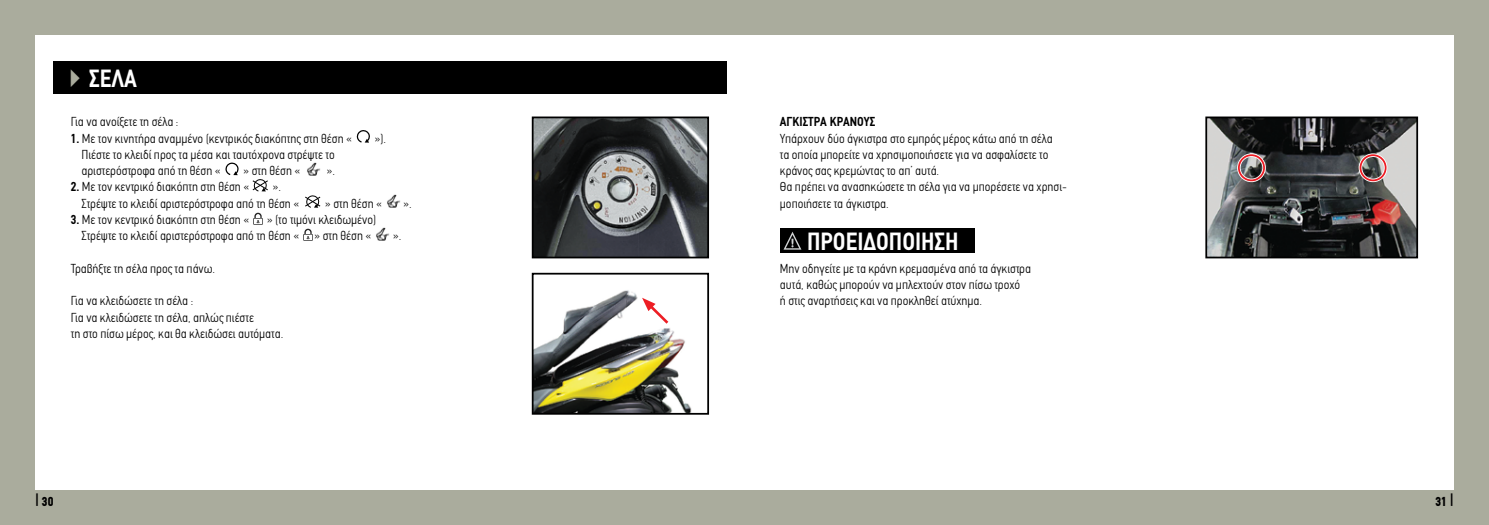
<style>
.page{position:relative;width:1489px;height:525px;background:#fff}
.page>*{position:absolute;margin:0;border:0;box-sizing:border-box;transform-origin:0 0}
.t1{font:700 25px "PF Din Text Condensed";color:#fff}
.t2{font:300 condensed 13px/16.2px "PF Din Text";color:#000}
.t3{font:700 13px "PF Din Text Condensed";color:#000}
.t4{font:900 condensed 13px "PF Din Text";color:#000}
.s1{font-family:"PF Agora Sans Pro";font-weight:400;color:#aaac9d}
.s2{font-family:"PF Din Text Condensed";font-weight:700;font-stretch:normal}
</style>
<div class="page">
<div style="left:0;top:0;width:1488px;height:524px;background:#aaac9d"></div>
<div style="left:35px;top:35px;width:1418px;height:454px;background:#fff"></div>
<svg style="left:355px;top:129px;width:16px;height:14px"></svg>
<svg style="left:224px;top:161px;width:15px;height:15px"></svg>
<img style="left:307px;top:161px;width:14px;height:14px">
<svg style="left:252px;top:178px;width:16px;height:14px"></svg>
<svg style="left:304px;top:194px;width:17px;height:14px"></svg>
<img style="left:386px;top:193px;width:14px;height:14px">
<img style="left:251px;top:212px;width:14px;height:13px">
<svg style="left:301px;top:229px;width:13px;height:12px"></svg>
<img style="left:375px;top:226px;width:14px;height:14px">
<div style="left:53px;top:61px;width:673px;height:33px;background:#000"></div>
<div style="left:780px;top:228px;width:194px;height:24px;background:#000"></div>
<svg style="left:784px;top:231px;width:17px;height:18px"></svg>
<img style="left:534px;top:119px;width:172px;height:136px">
<div style="left:531px;top:116px;width:178px;height:142px;border:2px solid #000"></div>
<img style="left:1208px;top:119px;width:206px;height:136px">
<div style="left:1205px;top:116px;width:212px;height:142px;border:2px solid #000"></div>
<img style="left:534px;top:276px;width:172px;height:135px">
<div style="left:531px;top:273px;width:178px;height:141px;border:2px solid #000"></div>
<svg style="left:642px;top:297px;width:29px;height:29px"></svg>
<div style="left:1236px;top:153px;width:29px;height:29px;border:4px solid #fff;border-radius:50%"></div>
<div style="left:1237px;top:154px;width:27px;height:27px;border:2px solid #ed1d24;border-radius:50%"></div>
<div style="left:1358px;top:153px;width:29px;height:29px;border:4px solid #fff;border-radius:50%"></div>
<div style="left:1359px;top:154px;width:27px;height:27px;border:2px solid #ed1d24;border-radius:50%"></div>
<h1 class="t1" style="left:67px;top:64px;width:71px"><span class="s1">▶</span> ΣΕΛΑ</h1>
<p class="t2" style="left:71px;top:114px;width:109px">Για να ανοίξετε τη σέλα :</p>
<p class="t2" style="left:71px;top:130px;width:282px"><span class="s2">1.</span> Με τον κινητήρα αναμμένο (κεντρικός διακόπτης στη θέση «</p>
<p class="t2" style="left:375px;top:130px;width:13px">»).</p>
<p class="t2" style="left:81px;top:146px;width:255px">Πιέστε το κλειδί προς τα μέσα και ταυτόχρονα στρέψτε το αριστερόστροφα από τη θέση «</p>
<p class="t2" style="left:243px;top:162px;width:58px">» στη θέση «</p>
<p class="t2" style="left:327px;top:162px;width:10px">».</p>
<p class="t2" style="left:71px;top:179px;width:180px"><span class="s2">2.</span> Με τον κεντρικό διακόπτη στη θέση «</p>
<p class="t2" style="left:81px;top:179px;width:219px;text-indent:191px">».<br>Στρέψτε το κλειδί αριστερόστροφα από τη θέση «</p>
<p class="t2" style="left:325px;top:195px;width:58px">» στη θέση «</p>
<p class="t2" style="left:403px;top:195px;width:10px">».</p>
<p class="t2" style="left:82px;top:211px;width:296px;text-indent:185px">» (το τιμόνι κλειδωμένο)<br>Στρέψτε το κλειδί αριστερόστροφα από τη θέση « » στη θέση «</p>
<p class="t2" style="left:71px;top:211px;width:180px"><span class="s2">3.</span> Με τον κεντρικό διακόπτη στη θέση «</p>
<p class="t2" style="left:71px;top:260px;width:146px">Τραβήξτε τη σέλα προς τα πάνω.</p>
<p class="t2" style="left:71px;top:292px;width:214px">Για να κλειδώσετε τη σέλα :<br>Για να κλειδώσετε τη σέλα, απλώς πιέστε<br>τη στο πίσω μέρος, και θα κλειδώσει αυτόματα.</p>
<p class="t2" style="left:393px;top:227px;width:10px">».</p>
<p class="t3" style="left:780px;top:114px;width:97px">ΑΓΚΙΣΤΡΑ ΚΡΑNOYΣ</p>
<p class="t2" style="left:780px;top:130px;width:288px">Υπάρχουν δύο άγκιστρα στο εμπρός μέρος κάτω από τη σέλα<br>τα οποία μπορείτε να χρησιμοποιήσετε για να ασφαλίσετε το κράνος σας κρεμώντας το απ’ αυτά.<br>Θα πρέπει να ανασηκώσετε τη σέλα για να μπορέσετε να χρησι&shy;μοποιήσετε τα άγκιστρα.</p>
<h1 class="t1" style="left:807px;top:226px;width:153px">ΠΡΟΕΙΔΟΠΟΙΗΣΗ</h1>
<p class="t2" style="left:780px;top:260px;width:252px">Μην οδηγείτε με τα κράνη κρεμασμένα από τα άγκιστρα αυτά, καθώς μπορούν να μπλεχτούν στον πίσω τροχό<br>ή στις αναρτήσεις και να προκληθεί ατύχημα.</p>
<p class="t4" style="left:35px;top:493px;width:20px">| 30</p>
<p class="t4" style="left:1435px;top:493px;width:19px">31 |</p>
</div>
